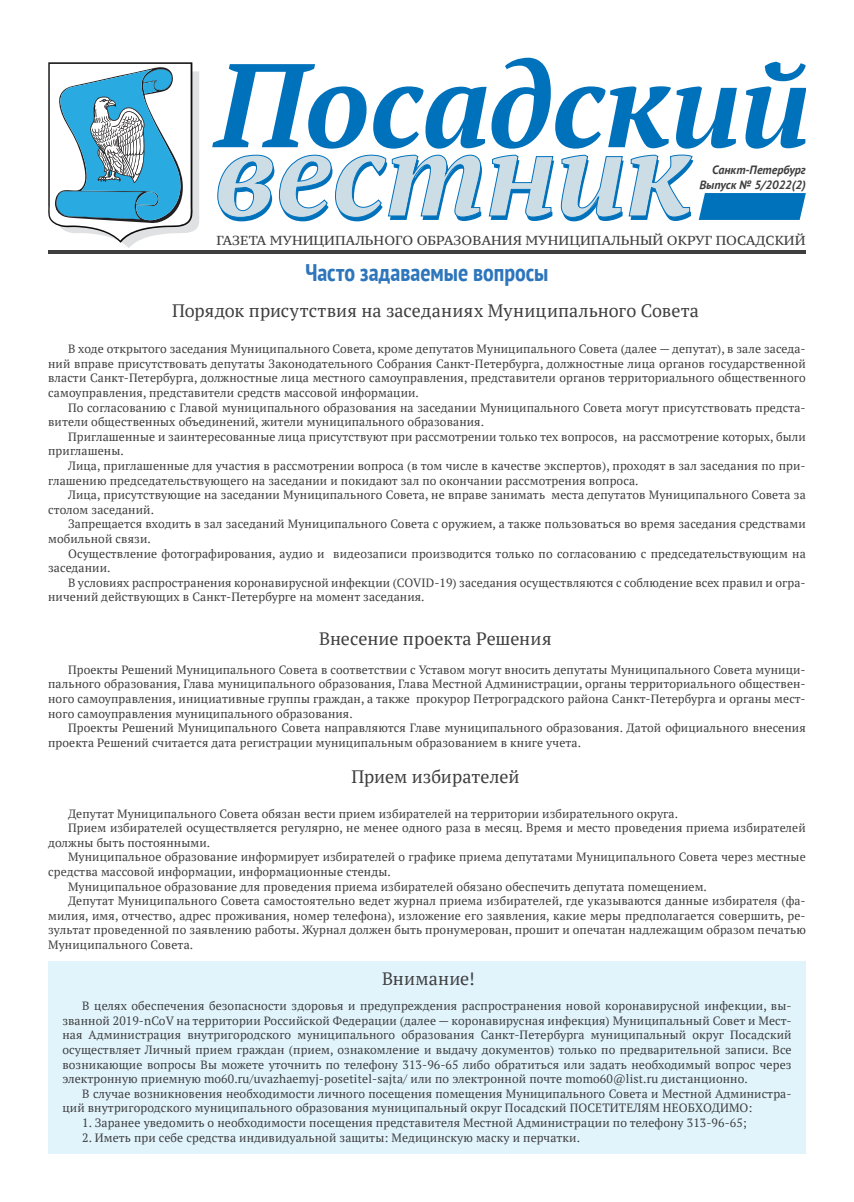
<style>
.page{position:relative;width:854px;height:1202px;background:#fff}
.page>*{position:absolute;margin:0;border:0;box-sizing:border-box;transform-origin:0 0}
.t1{font:italic 700 118.7px "PT Serif";color:#0072bc}
.t2{font:700 condensed 24px "PT Sans";color:#2e76bc}
.t3{font:18px "PT Serif";letter-spacing:.005em;color:#3e3e3f}
.t4{font:13px "PT Serif Caption";color:#3e3e3f}
.t5{font:12px/14.6px "PT Serif";letter-spacing:.01em;color:#3e3e3f}
.t6{font:italic 700 12px "PT Sans";color:#3e3e3f}
</style>
<div class="page">
<svg style="left:217px;top:155px;width:56px;height:63px"></svg>
<svg style="left:279px;top:155px;width:202px;height:63px"></svg>
<svg style="left:488px;top:155px;width:65px;height:63px"></svg>
<svg style="left:560px;top:155px;width:62px;height:63px"></svg>
<svg style="left:628px;top:155px;width:64px;height:63px"></svg>
<svg style="left:698px;top:193px;width:107px;height:27px;background:#0f7ac0"></svg>
<hr style="left:48px;top:250px;width:757px;height:3px;background:#3e3e3f">
<svg style="left:48px;top:62px;width:151px;height:186px"></svg>
<div style="left:48px;top:961px;width:757px;height:193px;background:#e1f4fc"></div>
<p class="t1" style="left:215px;top:28px;width:596px">Посадский</p>
<p class="t1" style="left:216px;top:101px;width:479px">вестник</p>
<p class="t6" style="left:712px;top:162px;width:95px">Санкт-Петербург</p>
<p class="t6" style="left:699px;top:177px;width:108px">Выпуск № 5/2022(2)</p>
<p class="t4" style="left:216px;top:232px;width:590px">ГАЗЕТА МУНИЦИПАЛЬНОГО ОБРАЗОВАНИЯ МУНИЦИПАЛЬНЫЙ ОКРУГ ПОСАДСКИЙ</p>
<p class="t2" style="left:305px;top:256px;width:244px">Часто задаваемые вопросы</p>
<p class="t3" style="left:172px;top:299px;width:528px">Порядок присутствия на заседаниях Муниципального Совета</p>
<p class="t5" style="left:48px;top:341px;width:758px;text-align:justify;text-indent:20px">В ходе открытого заседания Муниципального Совета, кроме депутатов Муниципального Совета (далее — депутат), в зале заседа&shy;ний вправе присутствовать депутаты Законодательного Собрания Санкт-Петербурга, должностные лица органов государственной власти Санкт-Петербурга, должностные лица местного самоуправления, представители органов территориального общественного самоуправления, представители средств массовой информации.</p>
<p class="t5" style="left:48px;top:400px;width:758px;text-indent:20px">По согласованию с Главой муниципального образования на заседании Муниципального Совета могут присутствовать предста&shy;вители общественных объединений, жители муниципального образования.</p>
<p class="t5" style="left:48px;top:429px;width:758px;text-indent:20px">Приглашенные и заинтересованные лица присутствуют при рассмотрении только тех вопросов, на рассмотрение которых, были приглашены.</p>
<p class="t5" style="left:48px;top:458px;width:758px;text-indent:20px">Лица, приглашенные для участия в рассмотрении вопроса (в том числе в качестве экспертов), проходят в зал заседания по при&shy;глашению председательствующего на заседании и покидают зал по окончании рассмотрения вопроса.</p>
<p class="t5" style="left:48px;top:487px;width:758px;text-indent:20px">Лица, присутствующие на заседании Муниципального Совета, не вправе занимать места депутатов Муниципального Совета за столом заседаний.</p>
<p class="t5" style="left:48px;top:517px;width:758px;text-indent:20px">Запрещается входить в зал заседаний Муниципального Совета с оружием, а также пользоваться во время заседания средствами мобильной связи.</p>
<p class="t5" style="left:48px;top:546px;width:758px;text-indent:20px">Осуществление фотографирования, аудио и видеозаписи производится только по согласованию с председательствующим на заседании.</p>
<p class="t5" style="left:48px;top:575px;width:758px;text-indent:20px">В условиях распространения коронавирусной инфекции (COVID-19) заседания осуществляются с соблюдение всех правил и огра&shy;ничений действующих в Санкт-Петербурге на момент заседания.</p>
<p class="t3" style="left:319px;top:626px;width:234px">Внесение проекта Решения</p>
<p class="t5" style="left:48px;top:662px;width:758px;text-align:justify;text-indent:20px">Проекты Решений Муниципального Совета в соответствии с Уставом могут вносить депутаты Муниципального Совета муници&shy;пального образования, Глава муниципального образования, Глава Местной Администрации, органы территориального обществен&shy;ного самоуправления, инициативные группы граждан, а также прокурор Петроградского района Санкт-Петербурга и органы мест&shy;ного самоуправления муниципального образования.</p>
<p class="t5" style="left:48px;top:720px;width:758px;text-indent:20px">Проекты Решений Муниципального Совета направляются Главе муниципального образования. Датой официального внесения проекта Решений считается дата регистрации муниципальным образованием в книге учета.</p>
<p class="t3" style="left:351px;top:765px;width:169px">Прием избирателей</p>
<p class="t5" style="left:68px;top:806px;width:611px">Депутат Муниципального Совета обязан вести прием избирателей на территории избирательного округа.</p>
<p class="t5" style="left:48px;top:820px;width:758px;text-indent:20px">Прием избирателей осуществляется регулярно, не менее одного раза в месяц. Время и место проведения приема избирателей должны быть постоянными.</p>
<p class="t5" style="left:48px;top:850px;width:758px;text-indent:20px">Муниципальное образование информирует избирателей о графике приема депутатами Муниципального Совета через местные средства массовой информации, информационные стенды.</p>
<p class="t5" style="left:68px;top:879px;width:640px">Муниципальное образование для проведения приема избирателей обязано обеспечить депутата помещением.</p>
<p class="t5" style="left:48px;top:893px;width:758px;text-align:justify;text-indent:20px">Депутат Муниципального Совета самостоятельно ведет журнал приема избирателей, где указываются данные избирателя (фа&shy;милия, имя, отчество, адрес проживания, номер телефона), изложение его заявления, какие меры предполагается совершить, ре&shy;зультат проведенной по заявлению работы. Журнал должен быть пронумерован, прошит и опечатан надлежащим образом печатью Муниципального Совета.</p>
<p class="t3" style="left:382px;top:966px;width:94px">Внимание!</p>
<p class="t5" style="left:62px;top:998px;width:730px;text-align:justify;text-indent:20px">В целях обеспечения безопасности здоровья и предупреждения распространения новой коронавирусной инфекции, вы&shy;званной 2019-nCoV на территории Российской Федерации (далее — коронавирусная инфекция) Муниципальный Совет и Мест&shy;ная Администрация внутригородского муниципального образования Санкт-Петербурга муниципальный округ Посадский осуществляет Личный прием граждан (прием, ознакомление и выдачу документов) только по предварительной записи. Все возникающие вопросы Вы можете уточнить по телефону 313-96-65 либо обратиться или задать необходимый вопрос через электронную приемную mo60.ru/uvazhaemyj-posetitel-sajta/ или по электронной почте momo60@list.ru дистанционно.</p>
<p class="t5" style="left:62px;top:1086px;width:730px;text-indent:20px">В случае возникновения необходимости личного посещения помещения Муниципального Совета и Местной Администра&shy;ций внутригородского муниципального образования муниципальный округ Посадский ПОСЕТИТЕЛЯМ НЕОБХОДИМО:</p>
<p class="t5" style="left:82px;top:1115px;width:666px">1. Заранее уведомить о необходимости посещения представителя Местной Администрации по телефону 313-96-65;</p>
<p class="t5" style="left:82px;top:1130px;width:499px">2. Иметь при себе средства индивидуальной защиты: Медицинскую маску и перчатки.</p>
</div>
